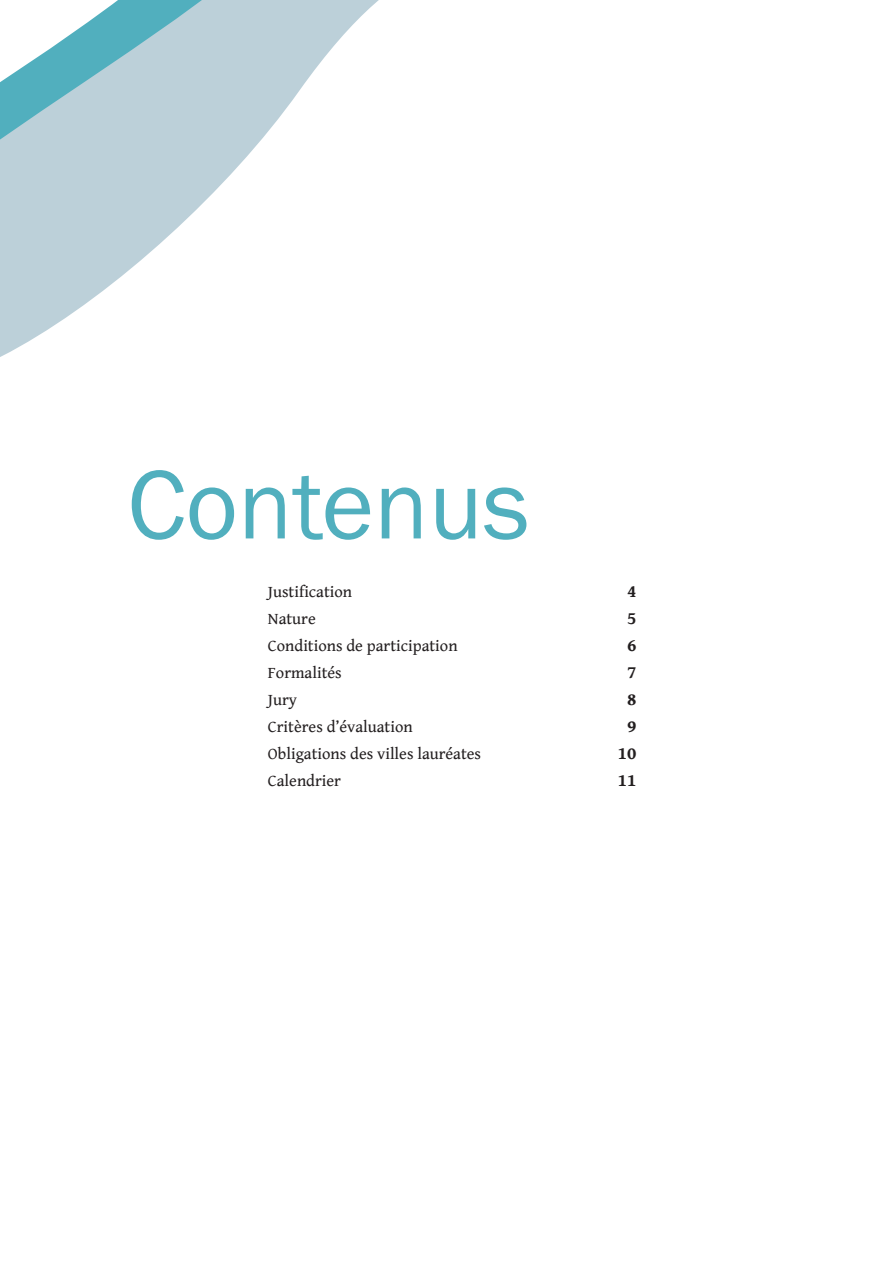
<style>
.page{position:relative;width:893px;height:1263px;background:#fff}
.page>*{position:absolute;margin:0;border:0;box-sizing:border-box;transform-origin:0 0}
._2_Títol{font:100.5px "Franklin Gothic";color:#51afbe}
._1_Text_normal_bàsic{font:700 18px "Gentium Book Basic";color:#231f20}
._1_Text_normal_bàsic-2{font:16.5px "Gentium Book Basic";color:#231f20}
</style>
<div class="page">
<svg style="left:0;top:0;width:379px;height:357px;fill:#bcd0d9"></svg>
<p class="_2_Títol" style="left:128px;top:442px;width:404px">Contenus</p>
<p class="_1_Text_normal_bàsic-2" style="left:268px;top:579px;width:86px">Justification</p>
<p class="_1_Text_normal_bàsic" style="left:627px;top:577px;width:11px">4</p>
<p class="_1_Text_normal_bàsic-2" style="left:268px;top:606px;width:49px">Nature</p>
<p class="_1_Text_normal_bàsic" style="left:627px;top:604px;width:11px">5</p>
<p class="_1_Text_normal_bàsic-2" style="left:268px;top:633px;width:191px">Conditions de participation</p>
<p class="_1_Text_normal_bàsic" style="left:627px;top:631px;width:11px">6</p>
<p class="_1_Text_normal_bàsic-2" style="left:268px;top:660px;width:75px">Formalités</p>
<p class="_1_Text_normal_bàsic" style="left:627px;top:658px;width:11px">7</p>
<p class="_1_Text_normal_bàsic-2" style="left:268px;top:687px;width:31px">Jury</p>
<p class="_1_Text_normal_bàsic" style="left:627px;top:685px;width:11px">8</p>
<p class="_1_Text_normal_bàsic-2" style="left:268px;top:714px;width:146px">Critères d’évaluation</p>
<p class="_1_Text_normal_bàsic" style="left:627px;top:712px;width:11px">9</p>
<p class="_1_Text_normal_bàsic-2" style="left:268px;top:741px;width:215px">Obligations des villes lauréates</p>
<p class="_1_Text_normal_bàsic" style="left:618px;top:739px;width:20px">10</p>
<p class="_1_Text_normal_bàsic-2" style="left:268px;top:768px;width:75px">Calendrier</p>
<p class="_1_Text_normal_bàsic" style="left:618px;top:766px;width:20px">11</p>
</div>
